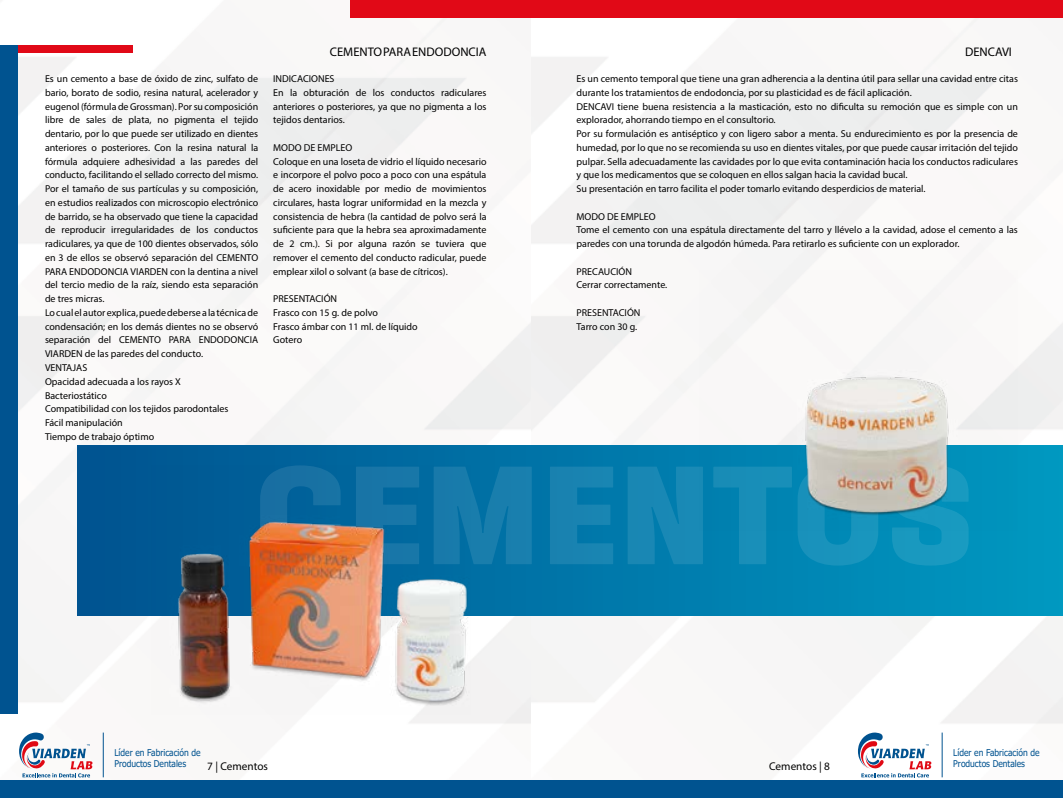
<style>
.page{position:relative;width:1063px;height:798px;background:#fff}
.page>*{position:absolute;margin:0;border:0;box-sizing:border-box;transform-origin:0 0}
.t1{font:12.5px "Myriad Pro";color:#000}
.t2{font:11.25px "Myriad Pro";color:#000}
.t3{font:10px/13.8px "Myriad Pro";color:#000}
.t4{font:9.38px/11.2px "Tahoma";color:#00528f;scale:.91 1}
</style>
<div class="page">
<img style="left:0;top:0;width:1063px;height:778px">
<div style="left:78px;top:445px;width:984px;height:170px;background:linear-gradient(to right,#005390,#0098c1)"></div>
<svg style="left:471px;top:465px;width:498px;height:100px;background:#0f83b1"></svg>
<div style="left:2px;top:45px;width:131px;height:7px;background:#e10917"></div>
<div style="left:1px;top:45px;width:17px;height:668px;background:#005390"></div>
<div style="left:350px;top:1px;width:713px;height:17px;background:#e10917"></div>
<div style="left:0;top:780px;width:1063px;height:17px;background:#005390"></div>
<svg style="left:19px;top:732px;width:73px;height:45px"></svg>
<hr style="left:103px;top:732px;width:1px;height:45px;background:#015390">
<svg style="left:858px;top:732px;width:73px;height:45px"></svg>
<hr style="left:942px;top:732px;width:1px;height:45px;background:#015390">
<img style="left:152px;top:465px;width:319px;height:248px">
<img style="left:699px;top:270px;width:319px;height:260px">
<p class="t1" style="left:330px;top:44px;width:158px">CEMENTO PARA ENDODONCIA</p>
<p class="t1" style="left:965px;top:44px;width:48px">DENCAVI</p>
<p class="t3" style="left:45px;top:72px;width:215px">Es un cemento a base de óxido de zinc, sulfato de bario, borato de sodio, resina natural, acelerador y eugenol (fórmula de Grossman). Por su composición libre de sales de plata, no pigmenta el tejido dentario, por lo que puede ser utilizado en dientes anteriores o posteriores. Con la resina natural la fórmula adquiere adhesividad a las paredes del conducto, facilitando el sellado correcto del mismo.<br>Por el tamaño de sus partículas y su composición, en estudios realizados con microscopio electrónico de barrido, se ha observado que tiene la capacidad de reproducir irregularidades de los conductos radiculares, ya que de 100 dientes observados, sólo en 3 de ellos se observó separación del CEMENTO PARA ENDODONCIA VIARDEN con la dentina a nivel del tercio medio de la raíz, siendo esta separación de tres micras.<br>Lo cual el autor explica, puede deberse a la técnica de condensación; en los demás dientes no se observó separación del CEMENTO PARA ENDODONCIA VIARDEN de las paredes del conducto.<br>VENTAJAS<br>Opacidad adecuada a los rayos X<br>Bacteriostático<br>Compatibilidad con los tejidos parodontales<br>Fácil manipulación<br>Tiempo de trabajo óptimo</p>
<p class="t3" style="left:273px;top:72px;width:215px">INDICACIONES<br>En la obturación de los conductos radiculares anteriores o posteriores, ya que no pigmenta a los tejidos dentarios.</p>
<p class="t3" style="left:273px;top:140px;width:215px">MODO DE EMPLEO<br>Coloque en una loseta de vidrio el líquido necesario e incorpore el polvo poco a poco con una espátula de acero inoxidable por medio de movimientos circulares, hasta lograr uniformidad en la mezcla y consistencia de hebra (la cantidad de polvo será la suficiente para que la hebra sea aproximadamente de 2 cm.). Si por alguna razón se tuviera que remover el cemento del conducto radicular, puede emplear xilol o solvant (a base de cítricos).</p>
<p class="t3" style="left:273px;top:292px;width:146px">PRESENTACIÓN<br>Frasco con 15 g. de polvo<br>Frasco ámbar con 11 ml. de líquido<br>Gotero</p>
<p class="t3" style="left:577px;top:72px;width:443px">Es un cemento temporal que tiene una gran adherencia a la dentina útil para sellar una cavidad entre citas durante los tratamientos de endodoncia, por su plasticidad es de fácil aplicación.<br>DENCAVI tiene buena resistencia a la masticación, esto no dificulta su remoción que es simple con un explorador, ahorrando tiempo en el consultorio.<br>Por su formulación es antiséptico y con ligero sabor a menta. Su endurecimiento es por la presencia de humedad, por lo que no se recomienda su uso en dientes vitales, por que puede causar irritación del tejido pulpar. Sella adecuadamente las cavidades por lo que evita contaminación hacia los conductos radiculares y que los medicamentos que se coloquen en ellos salgan hacia la cavidad bucal.<br>Su presentación en tarro facilita el poder tomarlo evitando desperdicios de material.</p>
<p class="t3" style="left:577px;top:209px;width:443px">MODO DE EMPLEO<br>Tome el cemento con una espátula directamente del tarro y llévelo a la cavidad, adose el cemento a las paredes con una torunda de algodón húmeda. Para retirarlo es suficiente con un explorador.</p>
<p class="t3" style="left:577px;top:264px;width:92px">PRECAUCIÓN<br>Cerrar correctamente.</p>
<p class="t3" style="left:577px;top:305px;width:66px">PRESENTACIÓN<br>Tarro con 30 g.</p>
<p class="t4" style="left:114px;top:746px;width:96px">Líder en Fabricación de<br>Productos Dentales</p>
<p class="t4" style="left:953px;top:746px;width:96px">Líder en Fabricación de</p>
<p class="t2" style="left:207px;top:758px;width:62px">7 | Cementos</p>
<p class="t2" style="left:769px;top:758px;width:62px">Cementos | 8</p>
<p class="t4" style="left:953px;top:758px;width:80px">Productos Dentales</p>
</div>
